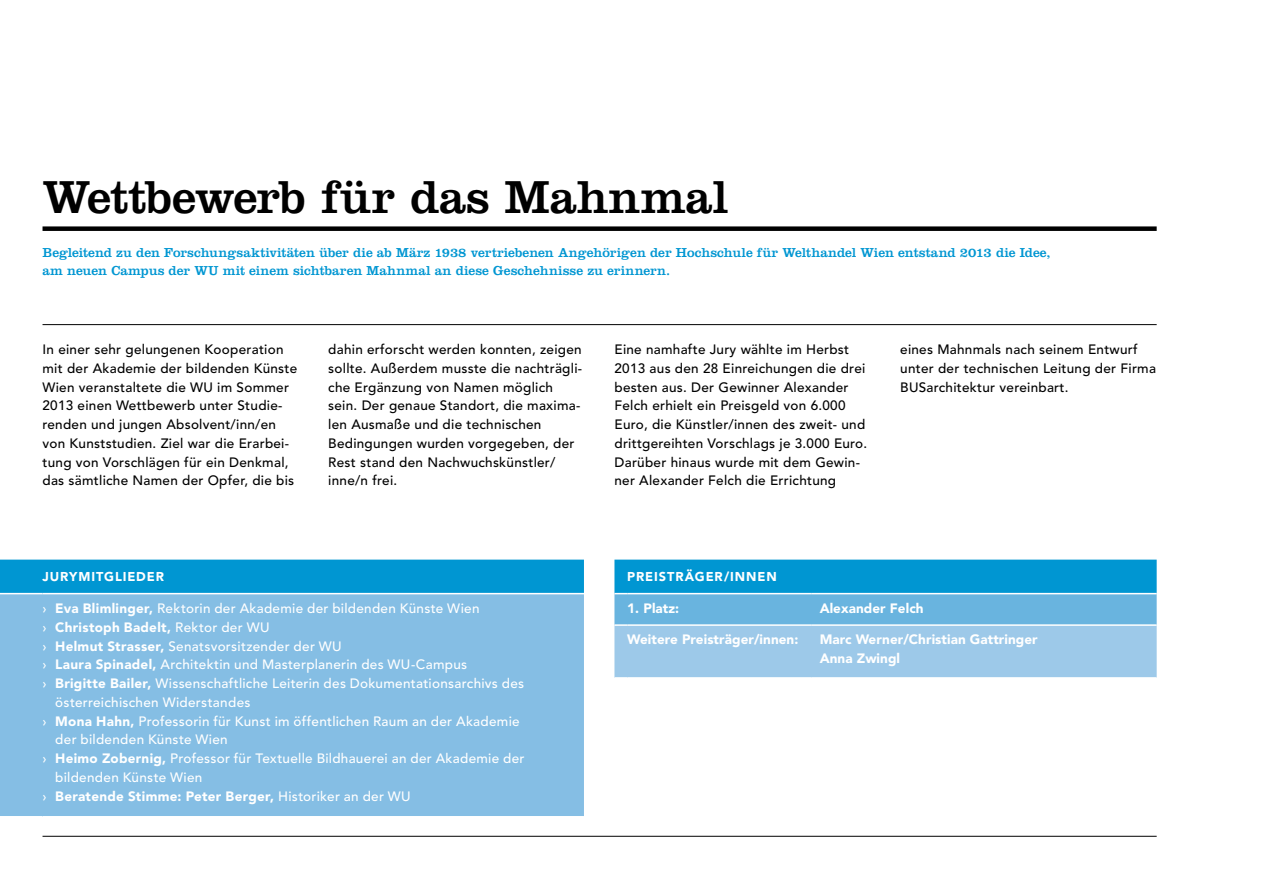
<style>
.page{position:relative;width:1263px;height:893px;background:#fff}
.page>*{position:absolute;margin:0;border:0;box-sizing:border-box;transform-origin:0 0}
.t1{font:48px "Clarendon LT Std";letter-spacing:-.005em;color:#000}
.t2{font:500 13.5px/18.8px "Avenir LT Std";letter-spacing:.02em;color:#000}
.t3{font:500 13.5px "Avenir LT Std";letter-spacing:.02em;color:#fff}
.t4{font:13.5px/17.2px "Clarendon LT Std";letter-spacing:-.005em;color:#0096d2}
.t5{font:900 13.5px/18.8px "Avenir LT Std";letter-spacing:.005em;color:#fff}
.t6{font:900 12.75px "Avenir LT Std";letter-spacing:.07em;color:#fff}
.s1{font-weight:900}
.s2{font-weight:500}
</style>
<div class="page">
<div style="left:43px;top:226px;width:1114px;height:5px;background:#000"></div>
<hr style="left:43px;top:324px;width:1114px;height:1px;background:#000">
<hr style="left:43px;top:836px;width:1114px;height:1px;background:#000">
<div style="left:0;top:560px;width:584px;height:33px;background:#0096d2"></div>
<div style="left:0;top:594px;width:584px;height:222px;background:#85bee4"></div>
<svg style="left:614px;top:560px;width:543px;height:118px;background:#66b6e0"></svg>
<hr style="left:627px;top:677px;width:184px;height:2px;background:#fff">
<hr style="left:811px;top:677px;width:346px;height:2px;background:#fff">
<h1 class="t1" style="left:43px;top:169px;width:687px">Wettbewerb für das Mahnmal</h1>
<p class="t4" style="left:43px;top:244px;width:1010px">Begleitend zu den Forschungsaktivitäten über die ab März 1938 vertriebenen Angehörigen der Hochschule für Welthandel Wien entstand 2013 die Idee, am neuen Campus der WU mit einem sichtbaren Mahnmal an diese Geschehnisse zu erinnern.</p>
<p class="t2" style="left:43px;top:340px;width:256px">In einer sehr gelungenen Kooperation mit der Akademie der bildenden Künste Wien veranstaltete die WU im Sommer 2013 einen Wettbewerb unter Studie&shy;renden und jungen Absolvent/inn/en von Kunststudien. Ziel war die Erarbei&shy;tung von Vorschlägen für ein Denkmal, das sämtliche Namen der Opfer, die bis</p>
<p class="t2" style="left:328px;top:340px;width:255px">dahin erforscht werden konnten, zeigen sollte. Außerdem musste die nachträgli&shy;che Ergänzung von Namen möglich sein. Der genaue Standort, die maxima&shy;len Ausmaße und die technischen Bedingungen wurden vorgegeben, der Rest stand den Nachwuchskünstler/ inne/n frei.</p>
<p class="t2" style="left:614px;top:340px;width:254px">Eine namhafte Jury wählte im Herbst 2013 aus den 28 Einreichungen die drei besten aus. Der Gewinner Alexander Felch erhielt ein Preisgeld von 6.000<br>Euro, die Künstler/innen des zweit- und drittgereihten Vorschlags je 3.000 Euro.<br>Darüber hinaus wurde mit dem Gewin&shy;ner Alexander Felch die Errichtung</p>
<p class="t2" style="left:900px;top:340px;width:257px">eines Mahnmals nach seinem Entwurf unter der technischen Leitung der Firma<br>BUSarchitektur vereinbart.</p>
<p class="t6" style="left:43px;top:569px;width:123px">Jurymitglieder</p>
<p class="t3" style="left:43px;top:601px;width:438px">› <span class="s1">Eva Blimlinger,</span> Rektorin der Akademie der bildenden Künste Wien</p>
<p class="t5" style="left:43px;top:618px;width:228px"><span class="s2">›</span> Christoph Badelt, <span class="s2">Rektor der WU</span></p>
<p class="t3" style="left:43px;top:638px;width:301px">› <span class="s1">Helmut Strasser,</span> Senatsvorsitzender der WU</p>
<p class="t3" style="left:43px;top:657px;width:426px">› <span class="s1">Laura Spinadel,</span> Architektin und Masterplanerin des WU-Campus</p>
<p class="t3" style="left:43px;top:676px;width:483px">› <span class="s1">Brigitte Bailer,</span> Wissenschaftliche Leiterin des Dokumentationsarchivs des</p>
<p class="t3" style="left:55px;top:694px;width:197px">österreichischen Widerstandes</p>
<p class="t3" style="left:43px;top:713px;width:479px">› <span class="s1">Mona Hahn,</span> Professorin für Kunst im öffentlichen Raum an der Akademie</p>
<p class="t3" style="left:55px;top:732px;width:174px">der bildenden Künste Wien</p>
<p class="t3" style="left:43px;top:751px;width:483px">› <span class="s1">Heimo Zobernig,</span> Professor für Textuelle Bildhauerei an der Akademie der</p>
<p class="t3" style="left:55px;top:769px;width:149px">bildenden Künste Wien</p>
<p class="t5" style="left:43px;top:786px;width:370px"><span class="s2">›</span> Beratende Stimme: Peter Berger, <span class="s2">Historiker an der WU</span></p>
<p class="t6" style="left:627px;top:569px;width:151px">Preisträger/innen</p>
<p class="t5" style="left:627px;top:599px;width:54px">1. Platz:</p>
<p class="t5" style="left:820px;top:599px;width:105px">Alexander Felch</p>
<p class="t5" style="left:627px;top:630px;width:173px">Weitere Preisträger/innen:</p>
<p class="t5" style="left:820px;top:630px;width:220px">Marc Werner/Christian Gattringer<br>Anna Zwingl</p>
</div>
